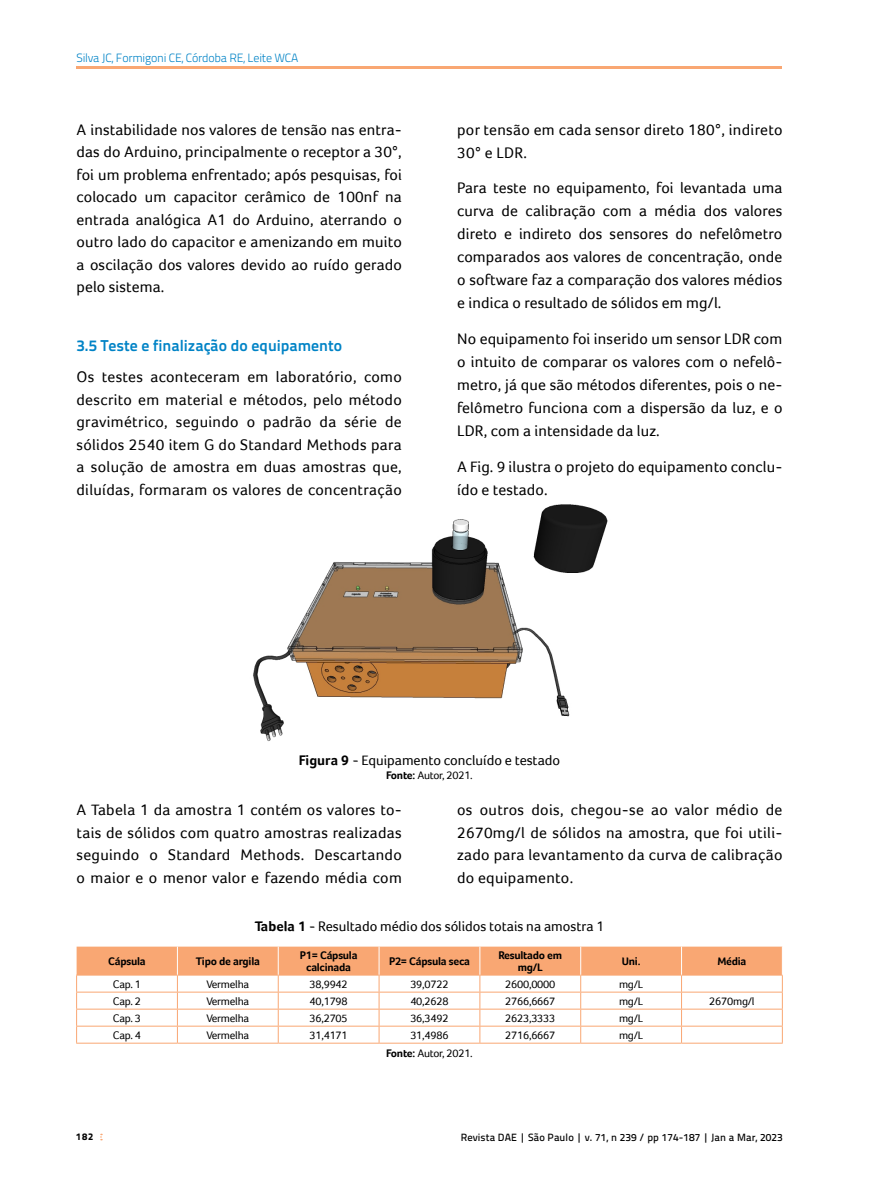
<style>
.page{position:relative;width:893px;height:1191px;background:#fff}
.page>*{position:absolute;margin:0;border:0;box-sizing:border-box;transform-origin:0 0}
.t1{font:15.75px/22.5px "Foco";letter-spacing:.01em;color:#000;text-align:justify}
.t2{font:700 15.75px "Titillium Text 22 L";color:#0083c6}
.t3{font:14.25px "Foco";color:#000}
.t4{font:300 12px "Titillium Text 22 L";letter-spacing:-.02em;color:#0083c6}
.t5{font:11.25px "Foco";letter-spacing:-.02em;color:#000}
.t6{font:700 11.25px/12px "Foco";letter-spacing:-.02em;color:#000;text-align:center}
.t7{font:500 10.5px "Titillium Text 22 L";letter-spacing:.01em;color:#000}
.t8{font:800 9.75px "Titillium Text 22 L";color:#000}
.s1{font-weight:700}
</style>
<div class="page">
<img style="left:253px;top:504px;width:355px;height:238px">
<hr style="left:76px;top:1042px;width:101px;height:1px;background:#f9a773">
<hr style="left:177px;top:1042px;width:101px;height:1px;background:#f9a773">
<hr style="left:278px;top:1042px;width:101px;height:1px;background:#f9a773">
<hr style="left:379px;top:1042px;width:101px;height:1px;background:#f9a773">
<hr style="left:480px;top:1042px;width:101px;height:1px;background:#f9a773">
<hr style="left:581px;top:1042px;width:100px;height:1px;background:#f9a773">
<hr style="left:681px;top:1042px;width:102px;height:1px;background:#f9a773">
<svg style="left:76px;top:946px;width:707px;height:96px"></svg>
<hr style="left:77px;top:66px;width:705px;height:3px;background:#f9a773">
<p class="t4" style="left:77px;top:49px;width:223px">Silva JC, Formigoni CE, Córdoba RE, Leite WCA</p>
<p class="t1" style="left:77px;top:118px;width:327px">A instabilidade nos valores de tensão nas entra&shy;das do Arduino, principalmente o receptor a 30°, foi um problema enfrentado; após pesquisas, foi colocado um capacitor cerâmico de 100nf na entrada analógica A1 do Arduino, aterrando o outro lado do capacitor e amenizando em muito a oscilação dos valores devido ao ruído gerado pelo sistema.</p>
<p class="t2" style="left:77px;top:333px;width:267px">3.5 Teste e finalização do equipamento</p>
<p class="t1" style="left:77px;top:365px;width:327px">Os testes aconteceram em laboratório, como descrito em material e métodos, pelo método gravimétrico, seguindo o padrão da série de sólidos 2540 item G do Standard Methods para a solução de amostra em duas amostras que, diluídas, formaram os valores de concentração</p>
<p class="t1" style="left:457px;top:118px;width:327px;line-height:23px">por tensão em cada sensor direto 180°, indireto<br>30° e LDR.</p>
<p class="t1" style="left:457px;top:176px;width:327px;line-height:23px">Para teste no equipamento, foi levantada uma curva de calibração com a média dos valores direto e indireto dos sensores do nefelômetro comparados aos valores de concentração, onde o software faz a comparação dos valores médios e indica o resultado de sólidos em mg/l.</p>
<p class="t1" style="left:457px;top:327px;width:327px;line-height:23px">No equipamento foi inserido um sensor LDR com o intuito de comparar os valores com o nefelô&shy;metro, já que são métodos diferentes, pois o ne&shy;felômetro funciona com a dispersão da luz, e o LDR, com a intensidade da luz.</p>
<p class="t1" style="left:457px;top:455px;width:327px;line-height:23px">A Fig. 9 ilustra o projeto do equipamento conclu&shy;ído e testado.</p>
<p class="t3" style="left:299px;top:752px;width:263px"><span class="s1">Figura 9</span> - Equipamento concluído e testado</p>
<p class="t5" style="left:386px;top:768px;width:88px"><span class="s1">Fonte:</span> Autor, 2021.</p>
<p class="t1" style="left:77px;top:798px;width:327px">A Tabela 1 da amostra 1 contém os valores to&shy;tais de sólidos com quatro amostras realizadas seguindo o Standard Methods. Descartando o maior e o menor valor e fazendo média com</p>
<p class="t1" style="left:457px;top:798px;width:327px">os outros dois, chegou-se ao valor médio de 2670mg/l de sólidos na amostra, que foi utili&shy;zado para levantamento da curva de calibração do equipamento.</p>
<p class="t3" style="left:255px;top:918px;width:351px"><span class="s1">Tabela 1</span> - Resultado médio dos sólidos totais na amostra 1</p>
<p class="t6" style="left:108px;top:955px;width:39px">Cápsula</p>
<p class="t6" style="left:196px;top:955px;width:66px">Tipo de argila</p>
<p class="t6" style="left:300px;top:949px;width:59px">P1= Cápsula calcinada</p>
<p class="t6" style="left:389px;top:955px;width:82px">P2= Cápsula seca</p>
<p class="t6" style="left:498px;top:949px;width:65px">Resultado em mg/L</p>
<p class="t6" style="left:622px;top:955px;width:20px">Uni.</p>
<p class="t6" style="left:717px;top:955px;width:31px">Média</p>
<p class="t5" style="left:113px;top:977px;width:30px">Cap. 1</p>
<p class="t5" style="left:206px;top:977px;width:44px">Vermelha</p>
<p class="t5" style="left:310px;top:977px;width:40px">38,9942</p>
<p class="t5" style="left:410px;top:977px;width:40px">39,0722</p>
<p class="t5" style="left:505px;top:977px;width:52px">2600,0000</p>
<p class="t5" style="left:619px;top:977px;width:26px">mg/L</p>
<p class="t5" style="left:113px;top:994px;width:30px">Cap. 2</p>
<p class="t5" style="left:206px;top:994px;width:44px">Vermelha</p>
<p class="t5" style="left:310px;top:994px;width:40px">40,1798</p>
<p class="t5" style="left:410px;top:994px;width:40px">40,2628</p>
<p class="t5" style="left:505px;top:994px;width:52px">2766,6667</p>
<p class="t5" style="left:619px;top:994px;width:26px">mg/L</p>
<p class="t5" style="left:709px;top:994px;width:47px">2670mg/l</p>
<p class="t5" style="left:113px;top:1011px;width:30px">Cap. 3</p>
<p class="t5" style="left:206px;top:1011px;width:44px">Vermelha</p>
<p class="t5" style="left:309px;top:1011px;width:40px">36,2705</p>
<p class="t5" style="left:410px;top:1011px;width:40px">36,3492</p>
<p class="t5" style="left:505px;top:1011px;width:52px">2623,3333</p>
<p class="t5" style="left:619px;top:1011px;width:26px">mg/L</p>
<p class="t5" style="left:113px;top:1028px;width:30px">Cap. 4</p>
<p class="t5" style="left:206px;top:1028px;width:44px">Vermelha</p>
<p class="t5" style="left:309px;top:1028px;width:40px">31,4171</p>
<p class="t5" style="left:410px;top:1028px;width:40px">31,4986</p>
<p class="t5" style="left:505px;top:1028px;width:52px">2716,6667</p>
<p class="t5" style="left:619px;top:1028px;width:26px">mg/L</p>
<p class="t5" style="left:386px;top:1046px;width:88px"><span class="s1">Fonte:</span> Autor, 2021.</p>
<p class="t8" style="left:76px;top:1129px;width:19px">182</p>
<p class="t7" style="left:461px;top:1129px;width:323px">Revista DAE | São Paulo | v. 71, n 239 / pp 174-187 | Jan a Mar, 2023</p>
</div>
